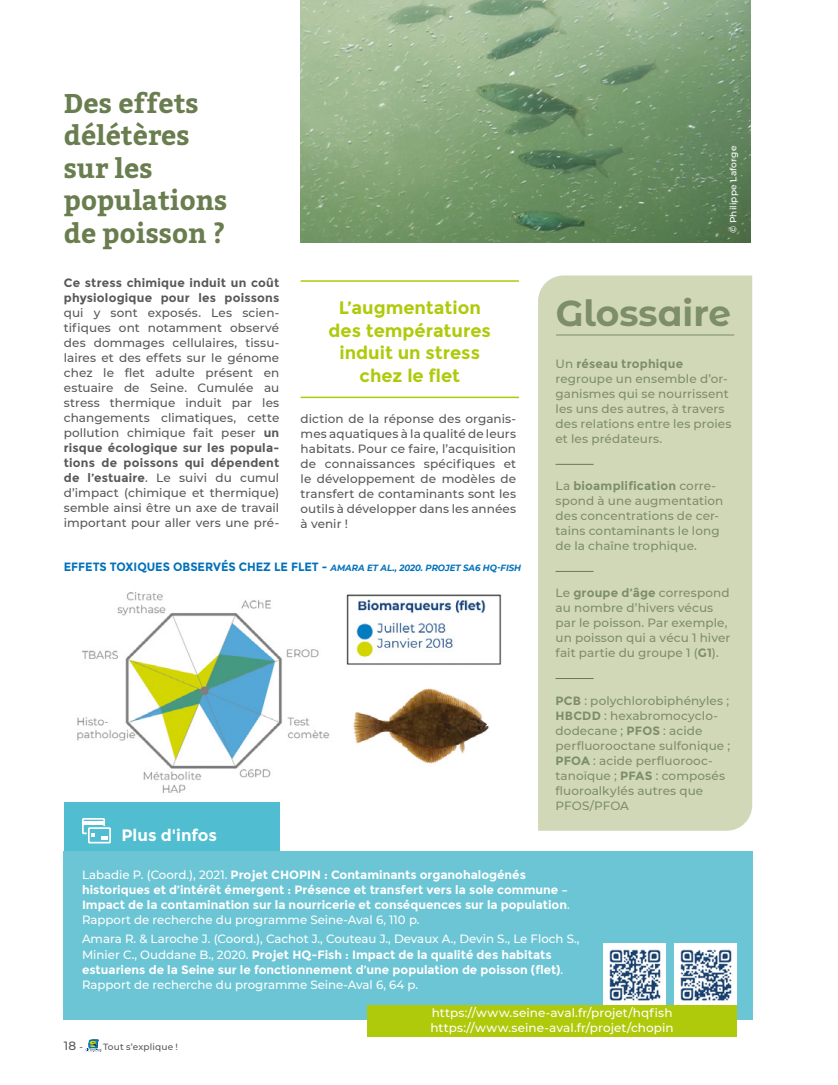
<style>
.page{position:relative;width:838px;height:1085px;background:#fff}
.page>*{position:absolute;margin:0;border:0;box-sizing:border-box;transform-origin:0 0}
.t1{font:700 36px "Montserrat Alternates";color:#7e8e69}
.t2{font:700 27px/32.4px "Bitter";color:#697d4e}
.t3{font:700 18px/22.5px "Montserrat";color:#afca0b;text-align:center}
.t4{font:700 16.5px "Montserrat";color:#fff}
.t5{font:500 12px/15px "Montserrat";letter-spacing:.005em;color:#595857;text-align:justify}
.t6{font:500 12px/15px "Montserrat";letter-spacing:.005em;color:#7e8e69}
.t7{font:500 12px/15px "Montserrat";color:#fff}
.t8{font:700 12px/15px "Montserrat";color:#fff}
.t9{font:700 12px "Montserrat";color:#0071ba;scale:.95 1}
.t10{font:500 9px "Montserrat";letter-spacing:.01em;color:#fff}
.t11{font:500 9px "Montserrat";letter-spacing:.015em;color:#595857}
.s1{font-weight:700}
.s2{font-style:italic;font-size:9px}
.s3{font-weight:500}
.s4{font-size:9px}
</style>
<div class="page">
<svg style="left:86px;top:1039px;width:16px;height:13px"></svg>
<div style="left:64px;top:802px;width:215px;height:49px;background:#50bed0"></div>
<div style="left:64px;top:851px;width:689px;height:168px;background:#6cc5d5"></div>
<svg style="left:82px;top:818px;width:29px;height:25px"></svg>
<div style="left:367px;top:1004px;width:369px;height:31px;background:#afca0b"></div>
<img style="left:674px;top:943px;width:62px;height:61px">
<img style="left:603px;top:943px;width:62px;height:61px">
<div style="left:538px;top:275px;width:214px;height:555px;background:#d1d8b8"></div>
<hr style="left:556px;top:334px;width:178px;height:1px;background:#7e8e69">
<hr style="left:555px;top:464px;width:38px;height:1px;background:#697d4e">
<hr style="left:555px;top:571px;width:38px;height:1px;background:#697d4e">
<hr style="left:555px;top:678px;width:38px;height:1px;background:#697d4e">
<hr style="left:300px;top:280px;width:219px;height:2px;background:#afca0b">
<hr style="left:300px;top:396px;width:219px;height:2px;background:#afca0b">
<img style="left:77px;top:592px;width:425px;height:201px">
<img style="left:300px;top:0;width:450px;height:242px">
<p class="t2" style="left:64px;top:88px;width:165px">Des effets délétères sur les populations de poisson ?</p>
<p class="t5" style="left:64px;top:275px;width:217px"><span class="s1">Ce stress chimique induit un coût physiologique pour les poissons </span>qui y sont exposés. Les scien&shy;tifiques ont notamment observé des dommages cellulaires, tissu&shy;laires et des effets sur le génome chez le flet adulte présent en estuaire de Seine. Cumulée au stress thermique induit par les changements climatiques, cette pollution chimique fait peser <span class="s1">un risque écologique sur les popula&shy;tions de poissons qui dépendent de l’estuaire</span>. Le suivi du cumul d’impact (chimique et thermique) semble ainsi être un axe de travail important pour aller vers une pré-</p>
<p class="t3" style="left:328px;top:296px;width:164px">L’augmentation des températures induit un stress chez le flet</p>
<p class="t5" style="left:300px;top:410px;width:217px">diction de la réponse des organis&shy;mes aquatiques à la qualité de leurs habitats. Pour ce faire, l’acquisition de connaissances spécifiques et le développement de modèles de transfert de contaminants sont les outils à développer dans les années à venir !</p>
<p class="t9" style="left:64px;top:560px;width:483px">EFFETS TOXIQUES OBSERVÉS CHEZ LE FLET - <span class="s2">AMARA ET AL., 2020. PROJET SA6 HQ-FISH</span></p>
<p class="t10" style="left:727px;top:233px;width:88px;rotate:-90deg">© Philippe Laforge</p>
<p class="t1" style="left:556px;top:287px;width:177px">Glossaire</p>
<p class="t6" style="left:555px;top:356px;width:177px">Un <span class="s1">réseau trophique </span>regroupe un ensemble d’or&shy;ganismes qui se nourrissent les uns des autres, à travers des relations entre les proies et les prédateurs.</p>
<p class="t6" style="left:555px;top:478px;width:169px">La <span class="s1">bioamplification</span> corre&shy;spond à une augmentation des concentrations de cer&shy;tains contaminants le long de la chaîne trophique.</p>
<p class="t6" style="left:555px;top:585px;width:176px">Le <span class="s1">groupe d’âge</span> correspond au nombre d’hivers vécus par le poisson. Par exemple, un poisson qui a vécu 1 hiver fait partie du groupe 1 (<span class="s1">G1</span>).</p>
<p class="t6" style="left:555px;top:692px;width:176px"><span class="s1">PCB</span> : polychlorobiphényles ;<br><span class="s1">HBCDD</span> : hexabromocyclo&shy;dodecane ; <span class="s1">PFOS</span> : acide perfluorooctane sulfonique ;<br><span class="s1">PFOA</span> : acide perfluorooc&shy;tanoïque ; <span class="s1">PFAS</span> : composés fluoroalkylés autres que<br>PFOS/PFOA</p>
<p class="t4" style="left:121px;top:824px;width:97px">Plus d'infos</p>
<p class="t8" style="left:82px;top:867px;width:489px"><span class="s3">Labadie P. (Coord.), 2021.</span> Projet CHOPIN : Contaminants organohalogénés historiques et d’intérêt émergent : Présence et transfert vers la sole commune – Impact de la contamination sur la nourricerie et conséquences sur la population<span class="s3">.<br>Rapport de recherche du programme Seine-Aval 6, 110 p.</span></p>
<p class="t7" style="left:82px;top:931px;width:499px">Amara R. &amp; Laroche J. (Coord.), Cachot J., Couteau J., Devaux A., Devin S., Le Floch S., Minier C., Ouddane B., 2020. <span class="s1">Projet HQ-Fish : Impact de la qualité des habitats estuariens de la Seine sur le fonctionnement d’une population de poisson (flet)</span>.<br>Rapport de recherche du programme Seine-Aval 6, 64 p.</p>
<p class="t7" style="left:430px;top:1004px;width:245px">https://www.seine-aval.fr/projet/hqfish https://www.seine-aval.fr/projet/chopin</p>
<p class="t5" style="left:64px;top:1037px;width:21px">18 <span class="s4">-</span></p>
<p class="t11" style="left:103px;top:1040px;width:76px">Tout s’explique !</p>
</div>
